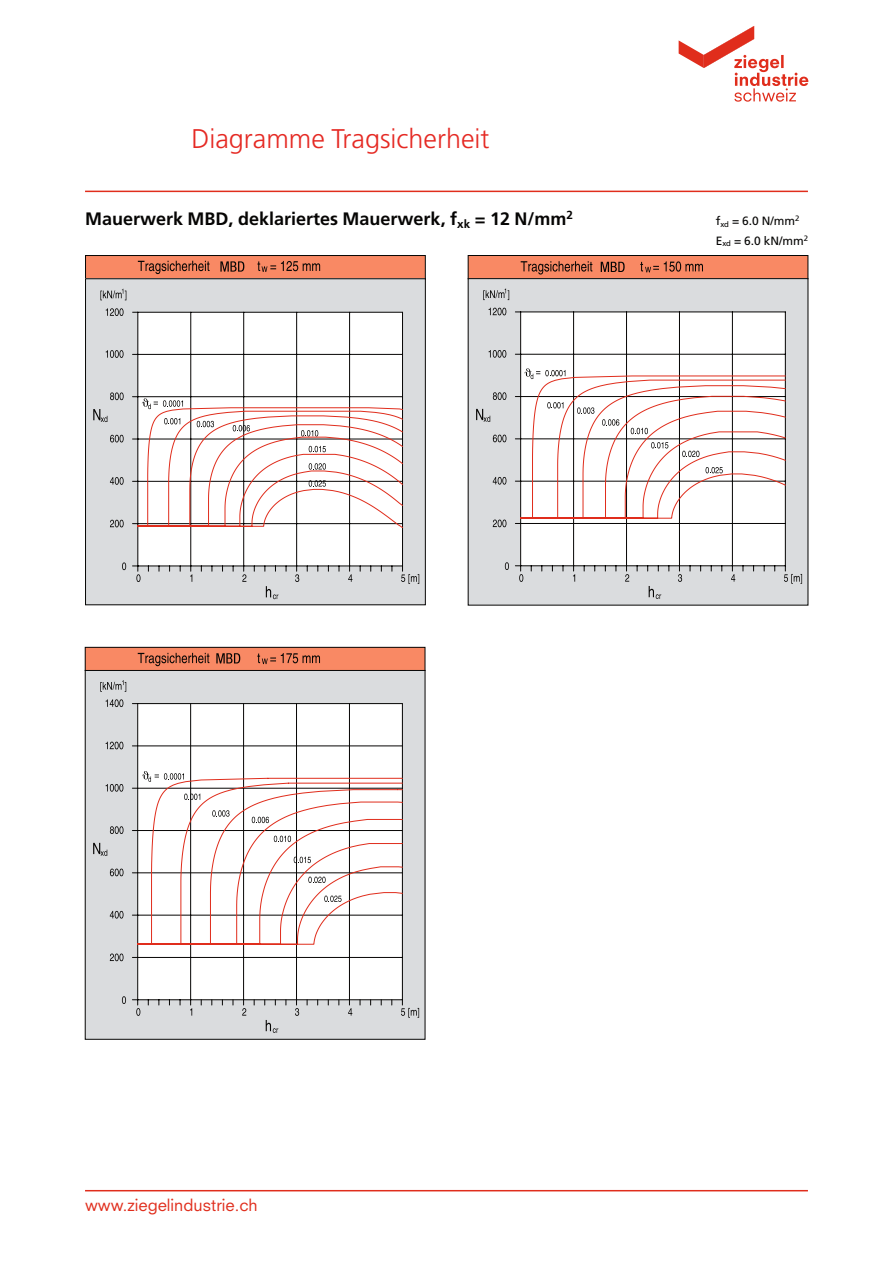
<style>
.page{position:relative;width:893px;height:1263px;background:#fff}
.page>*{position:absolute;margin:0;border:0;box-sizing:border-box;transform-origin:0 0}
.t1{font:300 27px "Frutiger LT Std";color:#e52923}
.t2{font:700 18px "Frutiger LT Std";color:#060504}
.t3{font:16.5px "Neuzeit SLT";color:#e02d1c}
.t4{font:12px/19.5px "Frutiger LT Std";color:#060504}
</style>
<div class="page">
<svg style="left:679px;top:26px;width:129px;height:76px"></svg>
<hr style="left:85px;top:1190px;width:723px;height:1px;background:#e02d1c">
<hr style="left:85px;top:191px;width:723px;height:1px;background:#e02d1c">
<div style="left:468px;top:255px;width:340px;height:24px;background:#f98964"></div>
<div style="left:468px;top:255px;width:340px;height:24px;border:1px solid #060504"></div>
<div style="left:468px;top:279px;width:340px;height:326px;background:#dadcde"></div>
<svg style="left:483px;top:288px;width:26px;height:12px"></svg>
<svg style="left:505px;top:562px;width:4px;height:8px"></svg>
<svg style="left:476px;top:409px;width:14px;height:13px"></svg>
<hr style="left:891px;top:312px;width:1px;height:254px;background:#060504">
<hr style="left:892px;top:312px;width:1px;height:254px;background:#060504">
<svg style="left:515px;top:565px;width:5px;height:16px"></svg>
<hr style="left:521px;top:951px;width:264px;height:1px;background:#060504">
<hr style="left:521px;top:994px;width:264px;height:1px;background:#060504">
<hr style="left:521px;top:909px;width:264px;height:1px;background:#060504">
<svg style="left:520px;top:255px;width:289px;height:351px"></svg>
<div style="left:85px;top:647px;width:340px;height:23px;background:#f98964"></div>
<div style="left:85px;top:647px;width:340px;height:24px;border:1px solid #060504"></div>
<div style="left:85px;top:670px;width:340px;height:369px;background:#dadcde"></div>
<div style="left:138px;top:704px;width:264px;height:295px;background:#fff"></div>
<svg style="left:100px;top:680px;width:26px;height:12px"></svg>
<svg style="left:122px;top:996px;width:4px;height:8px"></svg>
<svg style="left:110px;top:911px;width:14px;height:7px"></svg>
<svg style="left:110px;top:953px;width:10px;height:8px"></svg>
<svg style="left:119px;top:953px;width:5px;height:8px"></svg>
<svg style="left:110px;top:826px;width:10px;height:8px"></svg>
<svg style="left:119px;top:826px;width:5px;height:8px"></svg>
<svg style="left:106px;top:784px;width:17px;height:8px"></svg>
<svg style="left:110px;top:868px;width:10px;height:8px"></svg>
<svg style="left:119px;top:868px;width:5px;height:8px"></svg>
<svg style="left:93px;top:843px;width:14px;height:13px"></svg>
<svg style="left:106px;top:699px;width:17px;height:8px"></svg>
<svg style="left:106px;top:742px;width:17px;height:7px"></svg>
<svg style="left:266px;top:1020px;width:12px;height:13px"></svg>
<hr style="left:402px;top:704px;width:1px;height:296px;background:#060504">
<hr style="left:137px;top:704px;width:1px;height:296px;background:#060504">
<hr style="left:349px;top:704px;width:1px;height:296px;background:#060504">
<hr style="left:190px;top:704px;width:1px;height:296px;background:#060504">
<hr style="left:296px;top:704px;width:1px;height:296px;background:#060504">
<hr style="left:243px;top:704px;width:1px;height:296px;background:#060504">
<hr style="left:138px;top:957px;width:264px;height:1px;background:#060504">
<hr style="left:138px;top:999px;width:264px;height:1px;background:#060504">
<svg style="left:132px;top:999px;width:8px;height:17px"></svg>
<svg style="left:190px;top:1000px;width:2px;height:15px"></svg>
<svg style="left:242px;top:1000px;width:4px;height:15px"></svg>
<svg style="left:295px;top:1000px;width:4px;height:16px"></svg>
<svg style="left:348px;top:1000px;width:4px;height:15px"></svg>
<svg style="left:401px;top:1000px;width:18px;height:18px"></svg>
<hr style="left:508px;top:704px;width:1px;height:296px;background:#060504">
<hr style="left:720px;top:704px;width:1px;height:296px;background:#060504">
<hr style="left:561px;top:704px;width:1px;height:296px;background:#060504">
<hr style="left:667px;top:704px;width:1px;height:296px;background:#060504">
<hr style="left:614px;top:704px;width:1px;height:296px;background:#060504">
<hr style="left:773px;top:704px;width:1px;height:296px;background:#060504">
<svg style="left:137px;top:646px;width:289px;height:299px"></svg>
<div style="left:86px;top:255px;width:339px;height:24px;background:#f98964"></div>
<div style="left:85px;top:255px;width:340px;height:24px;border:1px solid #060504"></div>
<div style="left:86px;top:279px;width:339px;height:326px;background:#dadcde"></div>
<div style="left:138px;top:312px;width:265px;height:254px;background:#fff"></div>
<svg style="left:93px;top:409px;width:14px;height:13px"></svg>
<svg style="left:122px;top:562px;width:4px;height:8px"></svg>
<svg style="left:110px;top:520px;width:14px;height:7px"></svg>
<svg style="left:110px;top:477px;width:14px;height:8px"></svg>
<svg style="left:100px;top:289px;width:26px;height:11px"></svg>
<svg style="left:110px;top:435px;width:14px;height:7px"></svg>
<svg style="left:110px;top:392px;width:14px;height:8px"></svg>
<svg style="left:106px;top:350px;width:14px;height:8px"></svg>
<svg style="left:119px;top:350px;width:5px;height:8px"></svg>
<svg style="left:138px;top:261px;width:72px;height:13px"></svg>
<svg style="left:257px;top:261px;width:63px;height:11px"></svg>
<svg style="left:106px;top:308px;width:14px;height:8px"></svg>
<svg style="left:119px;top:308px;width:5px;height:8px"></svg>
<svg style="left:220px;top:261px;width:24px;height:11px"></svg>
<hr style="left:296px;top:312px;width:1px;height:254px;background:#060504">
<hr style="left:349px;top:312px;width:1px;height:254px;background:#060504">
<hr style="left:243px;top:312px;width:1px;height:254px;background:#060504">
<hr style="left:190px;top:312px;width:1px;height:254px;background:#060504">
<hr style="left:402px;top:312px;width:1px;height:254px;background:#060504">
<hr style="left:138px;top:312px;width:1px;height:254px;background:#060504">
<hr style="left:138px;top:312px;width:264px;height:1px;background:#060504">
<hr style="left:508px;top:312px;width:1px;height:212px;background:#060504">
<hr style="left:720px;top:312px;width:1px;height:212px;background:#060504">
<hr style="left:561px;top:312px;width:1px;height:212px;background:#060504">
<hr style="left:667px;top:312px;width:1px;height:212px;background:#060504">
<hr style="left:614px;top:312px;width:1px;height:212px;background:#060504">
<svg style="left:493px;top:519px;width:16px;height:9px"></svg>
<svg style="left:493px;top:477px;width:16px;height:8px"></svg>
<svg style="left:493px;top:435px;width:16px;height:7px"></svg>
<svg style="left:493px;top:392px;width:16px;height:8px"></svg>
<svg style="left:489px;top:350px;width:20px;height:8px"></svg>
<svg style="left:489px;top:308px;width:20px;height:7px"></svg>
<hr style="left:773px;top:312px;width:1px;height:212px;background:#060504">
<svg style="left:561px;top:989px;width:3px;height:11px"></svg>
<hr style="left:138px;top:862px;width:264px;height:1px;background:#060504">
<hr style="left:138px;top:904px;width:264px;height:1px;background:#060504">
<hr style="left:138px;top:820px;width:264px;height:1px;background:#060504">
<hr style="left:138px;top:735px;width:264px;height:1px;background:#060504">
<hr style="left:138px;top:777px;width:264px;height:1px;background:#060504">
<hr style="left:138px;top:989px;width:264px;height:1px;background:#060504">
<hr style="left:138px;top:947px;width:264px;height:1px;background:#060504">
<svg style="left:137px;top:771px;width:47px;height:11px"></svg>
<hr style="left:138px;top:1262px;width:264px;height:1px;background:#060504">
<svg style="left:137px;top:325px;width:289px;height:281px"></svg>
<p class="t1" style="left:191px;top:123px;width:300px">Diagramme Tragsicherheit</p>
<p class="t2" style="left:85px;top:208px;width:489px">Mauerwerk MBD, deklariertes Mauerwerk, f<sub>xk</sub> = 12 N/mm<sup>2</sup></p>
<p class="t4" style="left:716px;top:211px;width:94px">f<sub>xd</sub> = 6.0 N/mm<sup>2<br></sup>E<sub>xd</sub> = 6.0 kN/mm<sup>2</sup></p>
<p class="t3" style="left:85px;top:1194px;width:174px">www.ziegelindustrie.ch</p>
</div>
